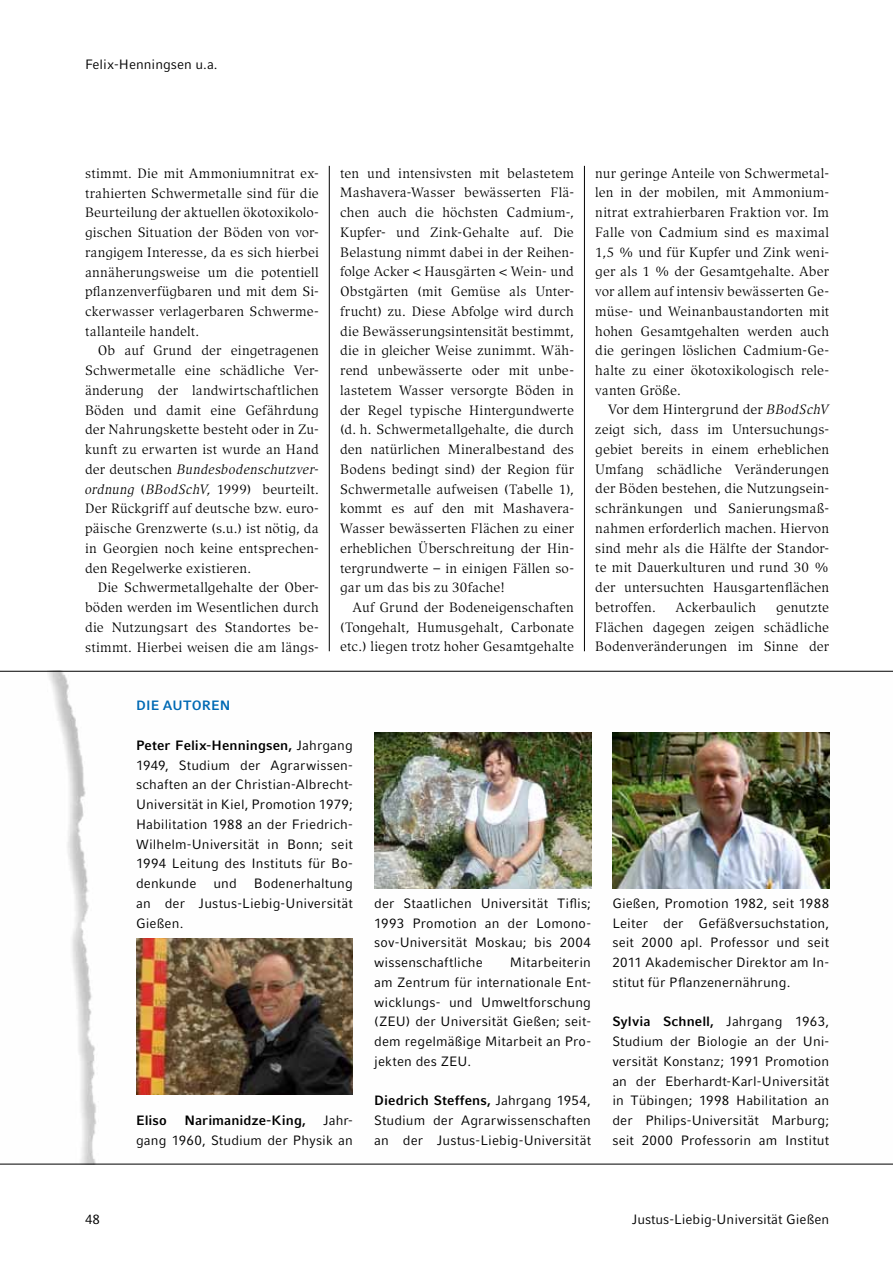
<style>
.page{position:relative;width:893px;height:1263px;background:#fff}
.page>*{position:absolute;margin:0;border:0;box-sizing:border-box;transform-origin:0 0}
.t1{font:13.5px/19.8px "Compatil Exquisit LT Pro";letter-spacing:.005em;color:#000;text-align:justify}
.t2{font:13.5px/19.8px "Compatil Fact LT Pro";letter-spacing:.01em;color:#000;text-align:justify}
.t3{font:700 13.5px "Compatil Fact LT Pro";color:#000}
.t4{font:700 13.5px "Compatil Fact LT Pro";letter-spacing:.005em;color:#0069b4}
.s1{font-style:italic}
.s2{font-weight:700}
</style>
<div class="page">
<img style="left:0;top:672px;width:893px;height:492px">
<hr style="left:0;top:671px;width:893px;height:1px;background:#000">
<hr style="left:0;top:1164px;width:893px;height:1px;background:#000">
<img style="left:374px;top:732px;width:217px;height:156px">
<img style="left:612px;top:732px;width:217px;height:156px">
<img style="left:136px;top:939px;width:217px;height:156px">
<hr style="left:584px;top:166px;width:1px;height:485px;background:#000">
<hr style="left:329px;top:166px;width:1px;height:485px;background:#000">
<p class="t2" style="left:85px;top:55px;width:134px">Felix-Henningsen u.a.</p>
<p class="t1" style="left:85px;top:163px;width:235px">stimmt. Die mit Ammoniumnitrat ex&shy;trahierten Schwermetalle sind für die Beurteilung der aktuellen ökotoxikolo&shy;gischen Situation der Böden von vor&shy;rangigem Interesse, da es sich hierbei annäherungsweise um die potentiell pflanzenverfügbaren und mit dem Si&shy;ckerwasser verlagerbaren Schwerme&shy;tallanteile handelt.</p>
<p class="t1" style="left:85px;top:341px;width:235px;text-indent:13px">Ob auf Grund der eingetragenen Schwermetalle eine schädliche Ver&shy;änderung der landwirtschaftlichen Böden und damit eine Gefährdung der Nahrungskette besteht oder in Zu&shy;kunft zu erwarten ist wurde an Hand der deutschen <span class="s1">Bundesbodenschutzver&shy;ordnung</span> (<span class="s1">BBodSchV,</span> 1999) beurteilt.<br>Der Rückgriff auf deutsche bzw. euro&shy;päische Grenzwerte (s.u.) ist nötig, da in Georgien noch keine entsprechen&shy;den Regelwerke existieren.</p>
<p class="t1" style="left:85px;top:578px;width:235px;text-indent:13px">Die Schwermetallgehalte der Ober&shy;böden werden im Wesentlichen durch die Nutzungsart des Standortes be&shy;stimmt. Hierbei weisen die am längs-</p>
<p class="t1" style="left:340px;top:163px;width:235px">ten und intensivsten mit belastetem Mashavera-Wasser bewässerten Flä&shy;chen auch die höchsten Cadmium-, Kupfer- und Zink-Gehalte auf. Die Belastung nimmt dabei in der Reihen&shy;folge Acker &lt; Hausgärten &lt; Wein- und Obstgärten (mit Gemüse als Unter&shy;frucht) zu. Diese Abfolge wird durch die Bewässerungsintensität bestimmt, die in gleicher Weise zunimmt. Wäh&shy;rend unbewässerte oder mit unbe&shy;lastetem Wasser versorgte Böden in der Regel typische Hintergundwerte (d. h. Schwermetallgehalte, die durch den natürlichen Mineralbestand des Bodens bedingt sind) der Region für Schwermetalle aufweisen (Tabelle 1), kommt es auf den mit Mashavera-Wasser bewässerten Flächen zu einer erheblichen Überschreitung der Hin&shy;tergrundwerte – in einigen Fällen so&shy;gar um das bis zu 30fache!</p>
<p class="t1" style="left:340px;top:597px;width:235px;text-indent:13px">Auf Grund der Bodeneigenschaften (Tongehalt, Humusgehalt, Carbonate etc.) liegen trotz hoher Gesamtgehalte</p>
<p class="t1" style="left:595px;top:163px;width:235px">nur geringe Anteile von Schwermetal&shy;len in der mobilen, mit Ammonium&shy;nitrat extrahierbaren Fraktion vor. Im Falle von Cadmium sind es maximal 1,5 % und für Kupfer und Zink weni&shy;ger als 1 % der Gesamtgehalte. Aber vor allem auf intensiv bewässerten Ge&shy;müse- und Weinanbaustandorten mit hohen Gesamtgehalten werden auch die geringen löslichen Cadmium-Ge&shy;halte zu einer ökotoxikologisch rele&shy;vanten Größe.</p>
<p class="t1" style="left:595px;top:400px;width:235px;text-indent:13px">Vor dem Hintergrund der <span class="s1">BBodSchV </span>zeigt sich, dass im Untersuchungs&shy;gebiet bereits in einem erheblichen Umfang schädliche Veränderungen der Böden bestehen, die Nutzungsein&shy;schränkungen und Sanierungsmaß&shy;nahmen erforderlich machen. Hiervon sind mehr als die Hälfte der Standor&shy;te mit Dauerkulturen und rund 30 % der untersuchten Hausgartenflächen betroffen.</p>
<p class="t1" style="left:676px;top:597px;width:82px">Ackerbaulich</p>
<p class="t1" style="left:595px;top:597px;width:235px;text-indent:181px">genutzte Flächen dagegen zeigen schädliche Bodenveränderungen im Sinne der</p>
<p class="t4" style="left:136px;top:698px;width:76px">DIE AUTOREN</p>
<p class="t2" style="left:136px;top:735px;width:218px"><span class="s2">Peter Felix-Henningsen,</span> Jahrgang 1949, Studium der Agrarwissen&shy;schaften an der Christian-Albrecht-Universität in Kiel, Promotion 1979; Habilitation 1988 an der Friedrich-Wilhelm-Universität in Bonn; seit 1994 Leitung des Instituts für Bo&shy;denkunde</p>
<p class="t2" style="left:136px;top:873px;width:218px;text-indent:118px">Bodenerhaltung an der Justus-Liebig-Universität Gießen.</p>
<p class="t2" style="left:213px;top:873px;width:25px">und</p>
<p class="t3" style="left:136px;top:1112px;width:32px">Eliso</p>
<p class="t3" style="left:184px;top:1112px;width:123px">Narimanidze-King,</p>
<p class="t2" style="left:136px;top:1110px;width:218px;text-align:right">Jahr-<br>gang 1960, Studium der Physik an</p>
<p class="t2" style="left:374px;top:893px;width:218px">der Staatlichen Universität Tiflis; 1993 Promotion an der Lomono&shy;sov-Universität Moskau; bis 2004 wissenschaftliche</p>
<p class="t2" style="left:374px;top:952px;width:218px;text-indent:136px">Mitarbeiterin am Zentrum für internationale Ent&shy;wicklungs- und Umweltforschung (ZEU) der Universität Gießen; seit&shy;dem regelmäßige Mitarbeit an Pro&shy;jekten des ZEU.</p>
<p class="t2" style="left:374px;top:1091px;width:218px"><span class="s2">Diedrich Steffens,</span> Jahrgang 1954, Studium der Agrarwissenschaften an der Justus-Liebig-Universität</p>
<p class="t2" style="left:612px;top:893px;width:218px">Gießen, Promotion 1982, seit 1988<br>Leiter der Gefäßversuchstation, seit 2000 apl. Professor und seit 2011 Akademischer Direktor am In&shy;stitut für Pflanzenernährung.</p>
<p class="t2" style="left:612px;top:1012px;width:218px"><span class="s2">Sylvia Schnell,</span> Jahrgang 1963, Studium der Biologie an der Uni&shy;versität Konstanz; 1991 Promotion an der Eberhardt-Karl-Universität in Tübingen; 1998 Habilitation an der Philips-Universität Marburg; seit 2000 Professorin am Institut</p>
<p class="t2" style="left:85px;top:1209px;width:17px">48</p>
<p class="t2" style="left:632px;top:1209px;width:199px">Justus-Liebig-Universität Gießen</p>
</div>
